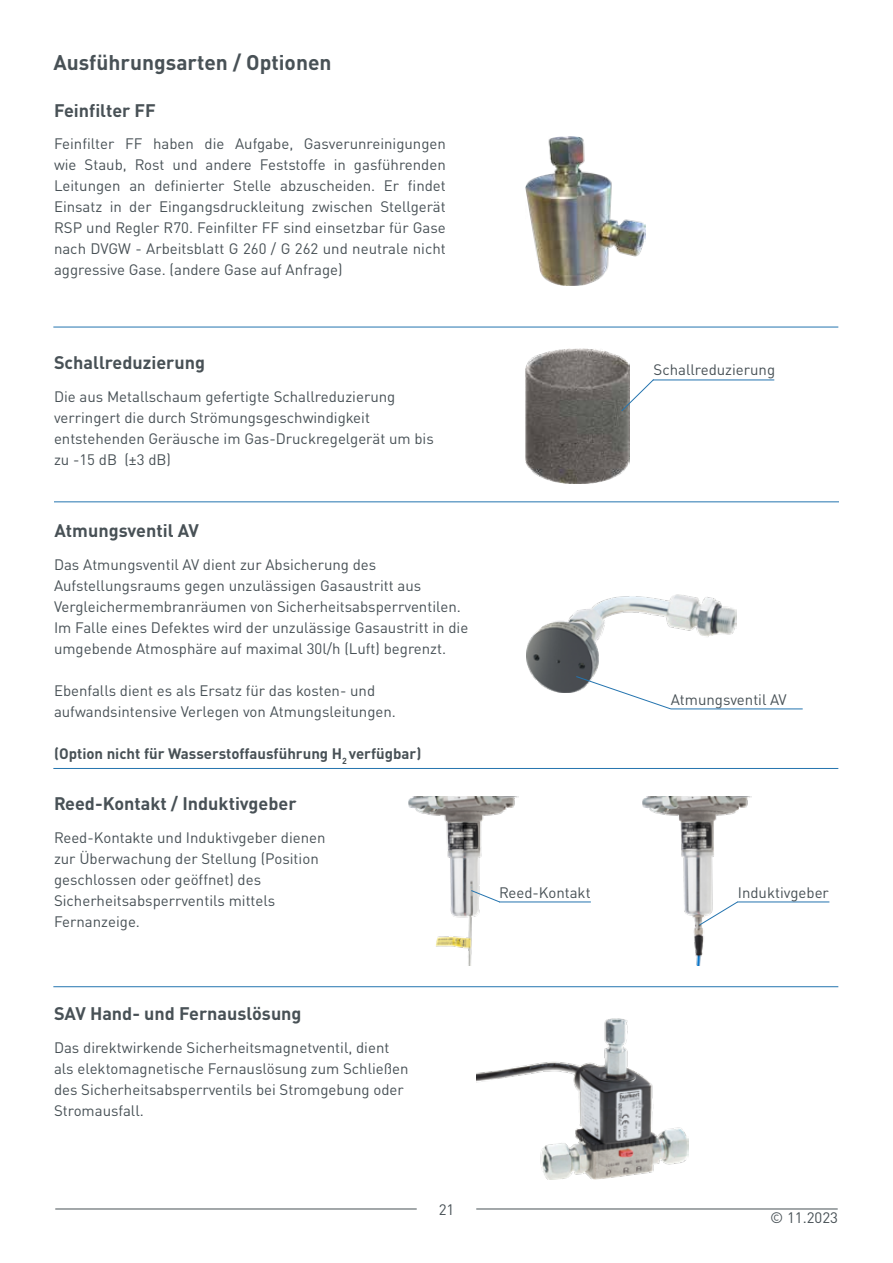
<style>
.page{position:relative;width:893px;height:1263px;background:#fff}
.page>*{position:absolute;margin:0;border:0;box-sizing:border-box;transform-origin:0 0}
.t1{font:700 21px "DIN Pro";color:#485156}
.t2{font:700 18px "DIN Pro";color:#485156}
.t3{font:15px/21px "DIN Pro";color:#485156}
.t4{font:700 15px "DIN Pro";color:#485156}
</style>
<div class="page">
<hr style="left:55px;top:1209px;width:362px;height:1px;background:#485156">
<hr style="left:476px;top:1209px;width:362px;height:1px;background:#485156">
<img style="left:408px;top:797px;width:110px;height:168px">
<img style="left:643px;top:797px;width:109px;height:168px">
<img style="left:476px;top:1018px;width:212px;height:161px">
<hr style="left:737px;top:901px;width:92px;height:1px;background:#2474af">
<svg style="left:698px;top:901px;width:41px;height:25px"></svg>
<hr style="left:499px;top:901px;width:92px;height:1px;background:#2474af">
<svg style="left:470px;top:889px;width:31px;height:14px"></svg>
<hr style="left:53px;top:986px;width:785px;height:1px;background:#2474af">
<hr style="left:53px;top:327px;width:785px;height:1px;background:#2474af">
<hr style="left:53px;top:768px;width:785px;height:1px;background:#2474af">
<img style="left:527px;top:594px;width:209px;height:99px">
<svg style="left:575px;top:676px;width:97px;height:34px"></svg>
<hr style="left:671px;top:708px;width:132px;height:1px;background:#2474af">
<hr style="left:54px;top:501px;width:785px;height:1px;background:#2474af">
<img style="left:525px;top:348px;width:104px;height:135px">
<hr style="left:653px;top:380px;width:121px;height:1px;background:#2474af">
<svg style="left:621px;top:378px;width:34px;height:34px"></svg>
<img style="left:525px;top:137px;width:120px;height:149px">
<h1 class="t1" style="left:53px;top:45px;width:280px">Ausführungsarten / Optionen</h1>
<p class="t2" style="left:54px;top:95px;width:103px">Feinfilter FF</p>
<p class="t3" style="left:54px;top:132px;width:393px;text-align:justify">Feinfilter FF haben die Aufgabe, Gasverunreinigungen wie Staub, Rost und andere Feststoffe in gasführenden Leitungen an definierter Stelle abzuscheiden. Er findet Einsatz in der Eingangsdruckleitung zwischen Stellgerät RSP und Regler R70. Feinfilter FF sind einsetzbar für Gase nach DVGW - Arbeitsblatt G 260 / G 262 und neutrale nicht aggressive Gase. (andere Gase auf Anfrage)</p>
<p class="t2" style="left:54px;top:347px;width:153px">Schallreduzierung</p>
<p class="t3" style="left:54px;top:384px;width:381px">Die aus Metallschaum gefertigte Schallreduzierung verringert die durch Strömungsgeschwindigkeit entstehenden Geräusche im Gas-Druckregelgerät um bis zu -15 dB (±3 dB)</p>
<p class="t2" style="left:54px;top:515px;width:146px">Atmungsventil AV</p>
<p class="t3" style="left:54px;top:552px;width:416px">Das Atmungsventil AV dient zur Absicherung des Aufstellungsraums gegen unzulässigen Gasaustritt aus Vergleichermembranräumen von Sicherheitsabsperrventilen.<br>Im Falle eines Defektes wird der unzulässige Gasaustritt in die umgebende Atmosphäre auf maximal 30l/h (Luft) begrenzt.</p>
<p class="t3" style="left:54px;top:678px;width:343px">Ebenfalls dient es als Ersatz für das kosten- und aufwandsintensive Verlegen von Atmungsleitungen.</p>
<p class="t4" style="left:54px;top:741px;width:369px">(Option nicht für Wasserstoffausführung H<sub>2</sub> verfügbar)</p>
<p class="t2" style="left:54px;top:788px;width:244px">Reed-Kontakt / Induktivgeber</p>
<p class="t3" style="left:54px;top:825px;width:273px">Reed-Kontakte und Induktivgeber dienen zur Überwachung der Stellung (Position geschlossen oder geöffnet) des Sicherheitsabsperrventils mittels Fernanzeige.</p>
<p class="t2" style="left:54px;top:998px;width:249px">SAV Hand- und Fernauslösung</p>
<p class="t3" style="left:54px;top:1035px;width:356px">Das direktwirkende Sicherheitsmagnetventil, dient als elektomagnetische Fernauslösung zum Schließen des Sicherheitsabsperrventils bei Stromgebung oder Stromausfall.</p>
<p class="t3" style="left:653px;top:358px;width:123px">Schallreduzierung</p>
<p class="t3" style="left:671px;top:687px;width:118px">Atmungsventil AV</p>
<p class="t3" style="left:499px;top:880px;width:93px">Reed-Kontakt</p>
<p class="t3" style="left:738px;top:880px;width:93px">Induktivgeber</p>
<p class="t3" style="left:439px;top:1197px;width:17px">21</p>
<p class="t3" style="left:770px;top:1206px;width:69px">© 11.2023</p>
</div>
